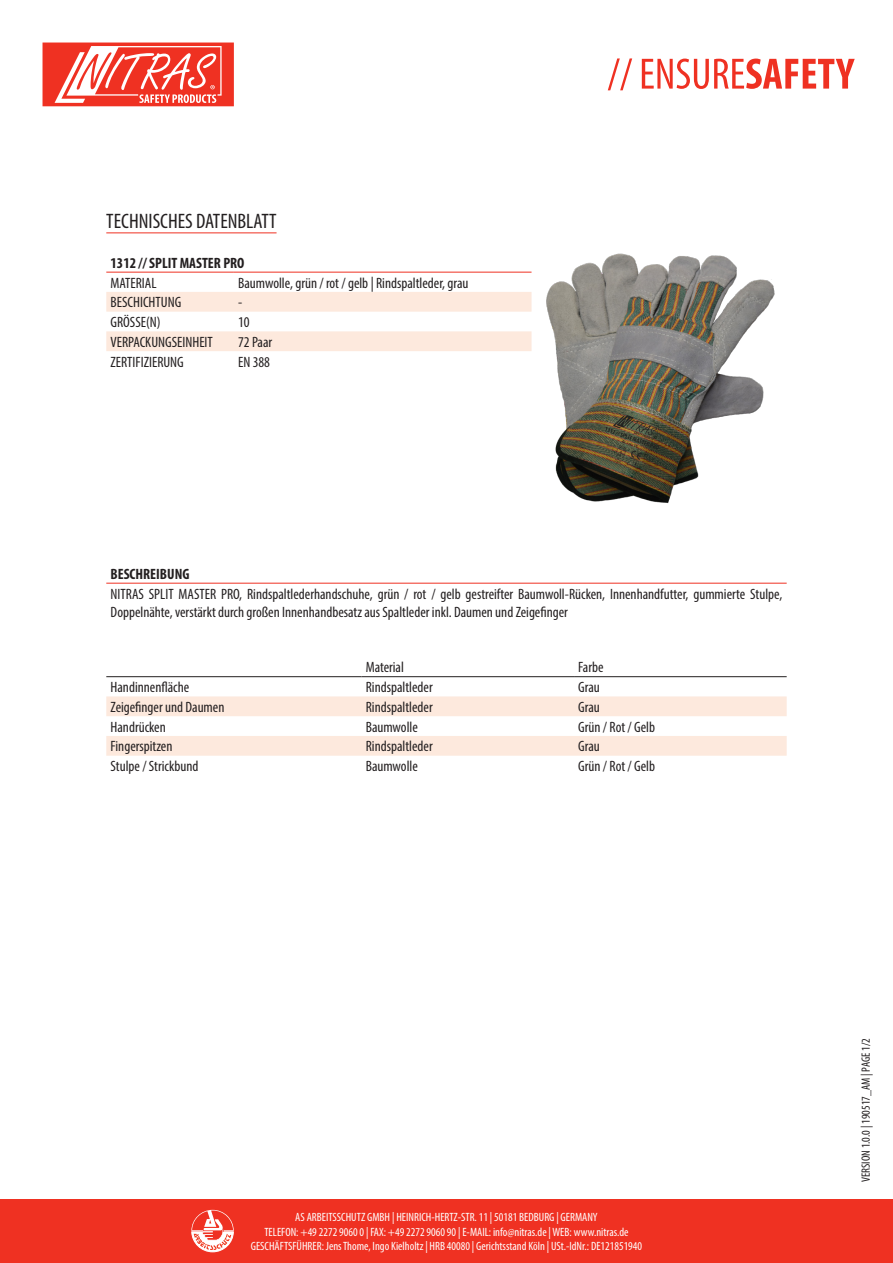
<style>
.page{position:relative;width:893px;height:1263px;background:#fff}
.page>*{position:absolute;margin:0;border:0;box-sizing:border-box;transform-origin:0 0}
.t1{font:condensed 21px "Myriad Pro";color:#231f20}
.t2{font:condensed 15px/18px "Myriad Pro";color:#231f20}
.t3{font:700 condensed 15px "Myriad Pro";color:#231f20}
.t4{font:condensed 12px/14.4px "Myriad Pro";color:#fff;text-align:center}
.t5{font:condensed 12px "Myriad Pro";color:#231f20}
</style>
<div class="page">
<div style="left:0;top:1199px;width:893px;height:64px;background:#ef3122"></div>
<svg style="left:608px;top:58px;width:247px;height:32px"></svg>
<svg style="left:191px;top:1210px;width:43px;height:42px"></svg>
<svg style="left:43px;top:43px;width:191px;height:63px"></svg>
<hr style="left:106px;top:232px;width:171px;height:1px;background:#ef3122">
<svg style="left:106px;top:292px;width:425px;height:59px"></svg>
<hr style="left:106px;top:272px;width:128px;height:1px;background:#ef3122">
<hr style="left:234px;top:272px;width:297px;height:1px;background:#ef3122">
<img style="left:531px;top:253px;width:244px;height:250px">
<hr style="left:106px;top:583px;width:681px;height:1px;background:#ef3122">
<svg style="left:106px;top:677px;width:681px;height:1px"></svg>
<svg style="left:106px;top:696px;width:681px;height:60px"></svg>
<hr style="left:106px;top:676px;width:255px;height:1px;background:#231f20">
<hr style="left:361px;top:676px;width:213px;height:1px;background:#231f20">
<hr style="left:574px;top:676px;width:213px;height:1px;background:#231f20">
<p class="t1" style="left:106px;top:209px;width:172px">TECHNISCHES DATENBLATT</p>
<p class="t3" style="left:111px;top:253px;width:135px">1312 // SPLIT MASTER PRO</p>
<p class="t2" style="left:111px;top:273px;width:47px">MATERIAL</p>
<p class="t2" style="left:238px;top:273px;width:232px">Baumwolle, grün / rot / gelb | Rindspaltleder, grau</p>
<p class="t2" style="left:111px;top:293px;width:72px">BESCHICHTUNG</p>
<p class="t2" style="left:238px;top:293px;width:6px">-</p>
<p class="t2" style="left:111px;top:313px;width:52px">GRÖSSE(N)</p>
<p class="t2" style="left:238px;top:313px;width:13px">10</p>
<p class="t2" style="left:111px;top:333px;width:104px">VERPACKUNGSEINHEIT</p>
<p class="t2" style="left:238px;top:333px;width:36px">72 Paar</p>
<p class="t2" style="left:111px;top:352px;width:75px">ZERTIFIZIERUNG</p>
<p class="t2" style="left:238px;top:352px;width:33px">EN 388</p>
<p class="t3" style="left:111px;top:564px;width:80px">BESCHREIBUNG</p>
<p class="t2" style="left:111px;top:584px;width:673px">NITRAS SPLIT MASTER PRO, Rindspaltlederhandschuhe, grün / rot / gelb gestreifter Baumwoll-Rücken, Innenhandfutter, gummierte Stulpe,<br>Doppelnähte, verstärkt durch großen Innenhandbesatz aus Spaltleder inkl. Daumen und Zeigefinger</p>
<p class="t2" style="left:366px;top:658px;width:40px">Material</p>
<p class="t2" style="left:578px;top:658px;width:27px">Farbe</p>
<p class="t2" style="left:111px;top:678px;width:80px">Handinnenfläche</p>
<p class="t2" style="left:366px;top:678px;width:69px">Rindspaltleder</p>
<p class="t2" style="left:578px;top:678px;width:23px">Grau</p>
<p class="t2" style="left:111px;top:698px;width:115px">Zeigefinger und Daumen</p>
<p class="t2" style="left:366px;top:698px;width:69px">Rindspaltleder</p>
<p class="t2" style="left:578px;top:698px;width:23px">Grau</p>
<p class="t2" style="left:111px;top:717px;width:57px">Handrücken</p>
<p class="t2" style="left:366px;top:717px;width:54px">Baumwolle</p>
<p class="t2" style="left:578px;top:717px;width:78px">Grün / Rot / Gelb</p>
<p class="t2" style="left:111px;top:737px;width:63px">Fingerspitzen</p>
<p class="t2" style="left:366px;top:737px;width:69px">Rindspaltleder</p>
<p class="t2" style="left:578px;top:737px;width:23px">Grau</p>
<p class="t2" style="left:111px;top:757px;width:89px">Stulpe / Strickbund</p>
<p class="t2" style="left:366px;top:757px;width:54px">Baumwolle</p>
<p class="t2" style="left:578px;top:757px;width:78px">Grün / Rot / Gelb</p>
<p class="t4" style="left:251px;top:1210px;width:393px">AS ARBEITSSCHUTZ GMBH | HEINRICH-HERTZ-STR. 11 | 50181 BEDBURG | GERMANY<br>TELEFON: +49 2272 9060 0 | FAX: +49 2272 9060 90 | E-MAIL: info@nitras.de | WEB: www.nitras.de<br>GESCHÄFTSFÜHRER: Jens Thome, Ingo Kielholtz | HRB 40080 | Gerichtsstand Köln | USt.-IdNr.: DE121851940</p>
<p class="t5" style="left:859px;top:1182px;width:145px;rotate:-90deg">VERSION 1.0.0 | 190517_AM | PAGE 1/2</p>
</div>
